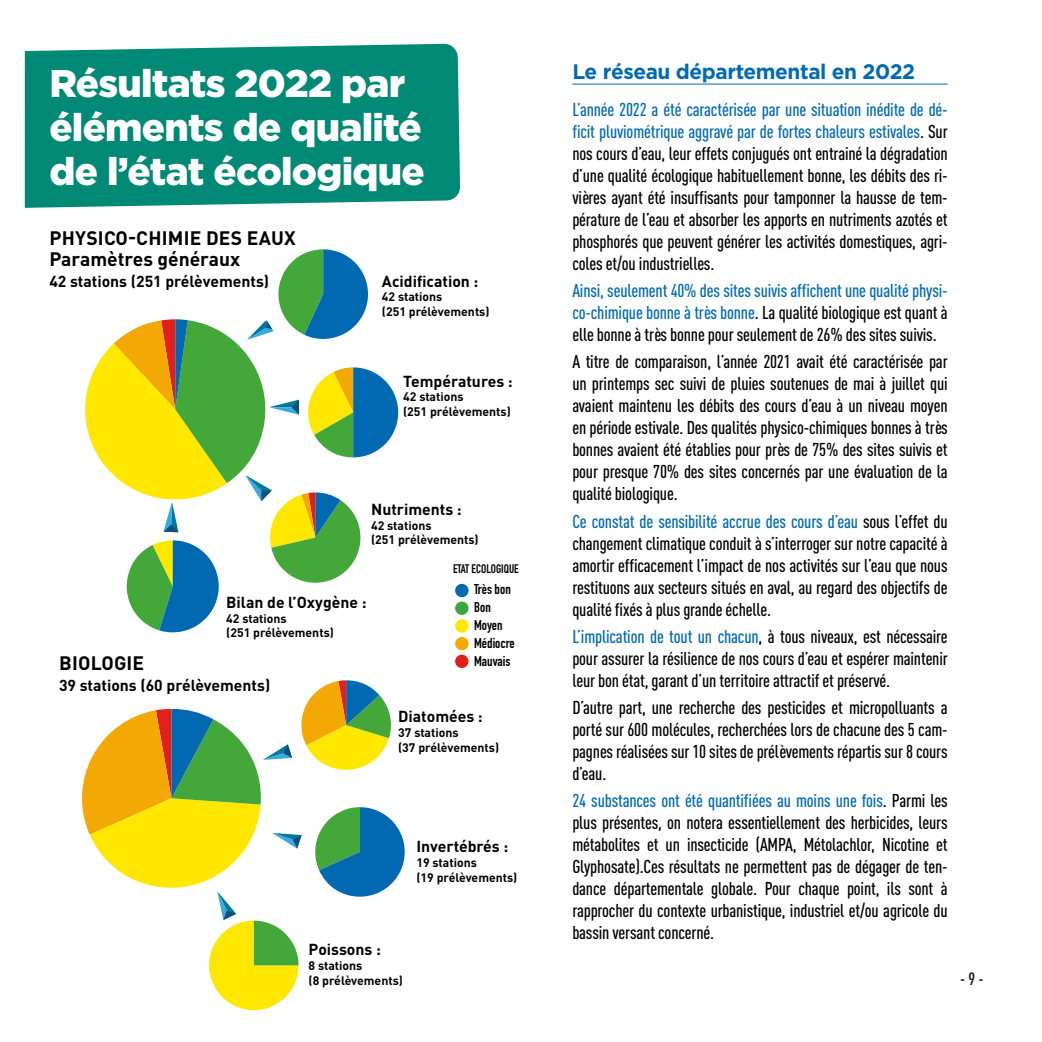
<style>
.page{position:relative;width:1042px;height:1042px;background:#fff}
.page>*{position:absolute;margin:0;border:0;box-sizing:border-box;transform-origin:0 0}
.t1{font:900 38.5px/43.8px "Gotham";letter-spacing:-.02em;color:#fff}
.t2{font:700 21px "Gotham";letter-spacing:-.02em;color:#006ab2}
.t3{font:700 19.25px/21px "DIN Pro";letter-spacing:.01em;color:#000}
.t4{font:500 18.38px/22.1px "DIN Cond";letter-spacing:-.01em;color:#000;text-align:justify}
.t5{font:500 18.38px/22.1px "DIN Cond";letter-spacing:-.01em;color:#006ab2;text-align:justify}
.t6{font:500 17.5px "DIN Cond";color:#000}
.t7{font:700 15.75px "DIN Pro";color:#000}
.t8{font:700 14px/18px "DIN Condensed";color:#000}
.t9{font:700 12.25px/14.7px "DIN Pro";color:#000}
.t10{font:700 12.25px "DIN Condensed";color:#000}
.s1{color:#006ab2}
.s2{color:#000}
</style>
<div class="page">
<hr style="left:572px;top:84px;width:375px;height:1px;background:#006ab2">
<div style="left:25px;top:44px;width:435px;height:164px;background:#008974"></div>
<svg style="left:85px;top:249px;width:313px;height:383px"></svg>
<svg style="left:82px;top:680px;width:323px;height:330px"></svg>
<div style="left:455px;top:583px;width:14px;height:15px;background:#006ab2;border-radius:50%"></div>
<div style="left:454px;top:583px;width:15px;height:15px;border:1px solid #fff;border-radius:50%"></div>
<div style="left:455px;top:601px;width:14px;height:14px;background:#3da63c;border-radius:50%"></div>
<div style="left:454px;top:601px;width:15px;height:14px;border:1px solid #fff;border-radius:50%"></div>
<div style="left:455px;top:619px;width:14px;height:14px;background:#ffe700;border-radius:50%"></div>
<div style="left:454px;top:618px;width:15px;height:15px;border:1px solid #fff;border-radius:50%"></div>
<div style="left:455px;top:636px;width:14px;height:15px;background:#f6a803;border-radius:50%"></div>
<div style="left:454px;top:636px;width:15px;height:15px;border:1px solid #fff;border-radius:50%"></div>
<div style="left:455px;top:654px;width:14px;height:14px;background:#e2201b;border-radius:50%"></div>
<div style="left:454px;top:654px;width:15px;height:15px;border:1px solid #fff;border-radius:50%"></div>
<h1 class="t1" style="left:49px;top:61px;width:377px">Résultats 2022 par éléments de qualité de l’état écologique</h1>
<p class="t3" style="left:49px;top:227px;width:248px">PHYSICO-CHIMIE DES EAUX<br>Paramètres généraux</p>
<p class="t7" style="left:49px;top:270px;width:221px">42 stations (251 prélèvements)</p>
<p class="t7" style="left:382px;top:270px;width:98px">Acidification :</p>
<p class="t9" style="left:382px;top:289px;width:109px">42 stations<br>(251 prélèvements)</p>
<p class="t7" style="left:403px;top:370px;width:111px">Températures :</p>
<p class="t9" style="left:403px;top:389px;width:109px">42 stations<br>(251 prélèvements)</p>
<p class="t7" style="left:371px;top:498px;width:92px">Nutriments :</p>
<p class="t9" style="left:371px;top:517px;width:109px">42 stations<br>(251 prélèvements)</p>
<p class="t10" style="left:453px;top:561px;width:67px">ETAT ECOLOGIQUE</p>
<p class="t7" style="left:226px;top:591px;width:142px">Bilan de l’Oxygène :</p>
<p class="t9" style="left:226px;top:610px;width:109px">42 stations<br>(251 prélèvements)</p>
<p class="t3" style="left:59px;top:652px;width:87px">BIOLOGIE</p>
<p class="t7" style="left:59px;top:675px;width:213px">39 stations (60 prélèvements)</p>
<p class="t8" style="left:474px;top:580px;width:42px">Très bon<br>Bon<br>Moyen<br>Médiocre<br>Mauvais</p>
<p class="t7" style="left:398px;top:706px;width:86px">Diatomées :</p>
<p class="t9" style="left:398px;top:724px;width:102px">37 stations<br>(37 prélèvements)</p>
<p class="t7" style="left:416px;top:836px;width:93px">Invertébrés :</p>
<p class="t9" style="left:416px;top:855px;width:102px">19 stations<br>(19 prélèvements)</p>
<p class="t7" style="left:309px;top:939px;width:74px">Poissons :</p>
<p class="t9" style="left:309px;top:957px;width:96px">8 stations<br>(8 prélèvements)</p>
<p class="t2" style="left:572px;top:59px;width:344px">Le réseau départemental en 2022</p>
<p class="t4" style="left:572px;top:98px;width:377px"><span class="s1">L’année 2022 a été caractérisée par une situation inédite de dé&shy;ficit pluviométrique aggravé par de fortes chaleurs estivales</span>. Sur nos cours d’eau, leur effets conjugués ont entrainé la dégradation d’une qualité écologique habituellement bonne, les débits des ri&shy;vières ayant été insuffisants pour tamponner la hausse de tem&shy;pérature de l’eau et absorber les apports en nutriments azotés et phosphorés que peuvent générer les activités domestiques, agri&shy;coles et/ou industrielles.</p>
<p class="t5" style="left:572px;top:279px;width:377px">Ainsi, seulement 40% des sites suivis affichent une qualité physi&shy;co-chimique bonne à très bonne<span class="s2">. La qualité biologique est quant à elle bonne à très bonne pour seulement de 26% des sites suivis.</span></p>
<p class="t4" style="left:572px;top:350px;width:377px">A titre de comparaison, l’année 2021 avait été caractérisée par un printemps sec suivi de pluies soutenues de mai à juillet qui avaient maintenu les débits des cours d’eau à un niveau moyen en période estivale. Des qualités physico-chimiques bonnes à très bonnes avaient été établies pour près de 75% des sites suivis et pour presque 70% des sites concernés par une évaluation de la qualité biologique.</p>
<p class="t4" style="left:572px;top:509px;width:377px"><span class="s1">Ce constat de sensibilité accrue des cours d’eau</span> sous l’effet du changement climatique conduit à s’interroger sur notre capacité à amortir efficacement l’impact de nos activités sur l’eau que nous restituons aux secteurs situés en aval, au regard des objectifs de qualité fixés à plus grande échelle.</p>
<p class="t4" style="left:572px;top:625px;width:377px"><span class="s1">L’implication de tout un chacun</span>, à tous niveaux, est nécessaire pour assurer la résilience de nos cours d’eau et espérer maintenir leur bon état, garant d’un territoire attractif et préservé.</p>
<p class="t4" style="left:572px;top:696px;width:377px">D’autre part, une recherche des pesticides et micropolluants a porté sur 600 molécules, recherchées lors de chacune des 5 cam&shy;pagnes réalisées sur 10 sites de prélèvements répartis sur 8 cours d’eau.</p>
<p class="t4" style="left:572px;top:789px;width:377px"><span class="s1">24 substances ont été quantifiées au moins une fois</span>. Parmi les plus présentes, on notera essentiellement des herbicides, leurs métabolites et un insecticide (AMPA, Métolachlor, Nicotine et Glyphosate).Ces résultats ne permettent pas de dégager de ten&shy;dance départementale globale. Pour chaque point, ils sont à rapprocher du contexte urbanistique, industriel et/ou agricole du bassin versant concerné.</p>
<p class="t6" style="left:960px;top:968px;width:25px">- 9 -</p>
</div>
